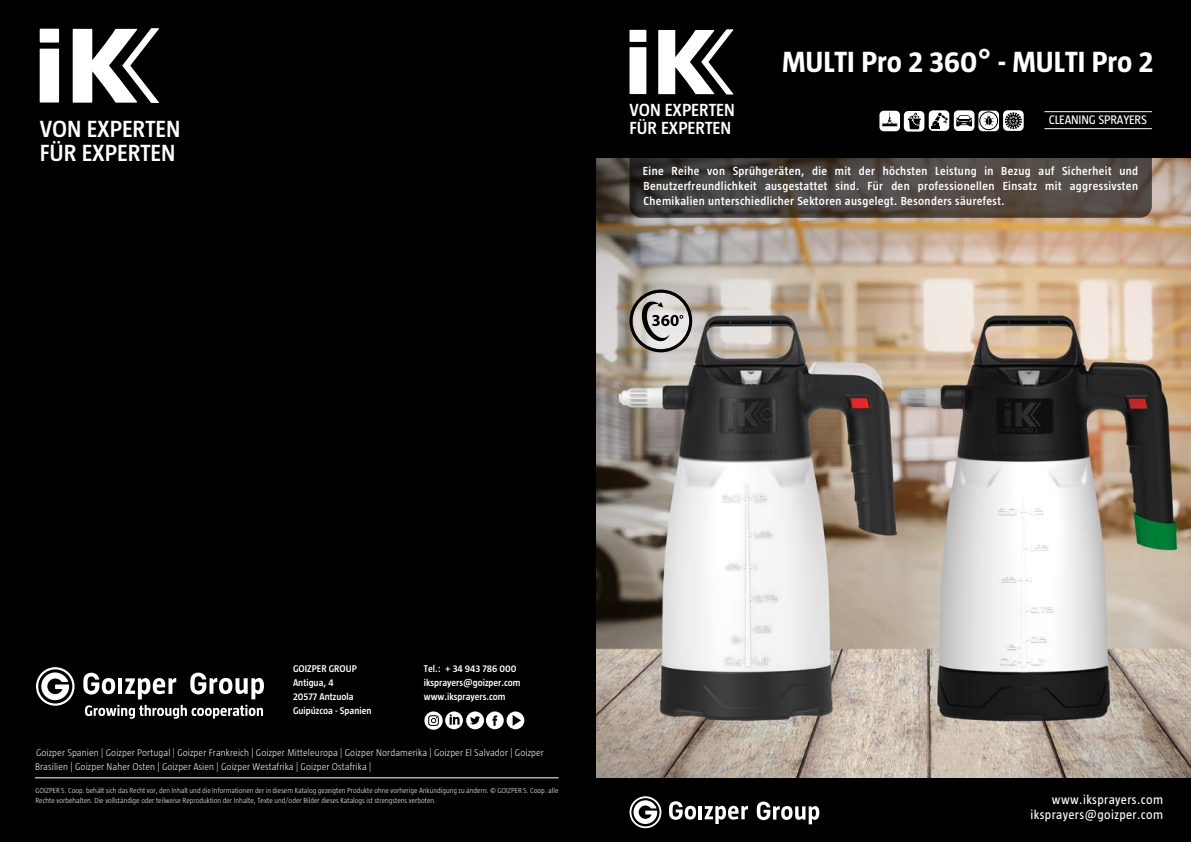
<style>
.page{position:relative;width:1191px;height:842px;background:#fff}
.page>*{position:absolute;margin:0;border:0;box-sizing:border-box;transform-origin:0 0}
.t1{font:700 30px "Taz";color:#fff}
.t2{font:600 24px/24px "Taz";color:#fff}
.t3{font:600 18px/18px "Taz";color:#fff}
.t4{font:13px/15px "Taz";letter-spacing:.03em;color:#fff;text-align:right}
.t5{font:12.7px "Taz";letter-spacing:-.01em;color:#fff}
.t6{font:600 12px/15px "Taz";letter-spacing:.03em;color:#fff;text-align:justify}
.t7{font:300 10px/14px "Taz";letter-spacing:.01em;color:#fff}
.t8{font:600 10px/14px "Taz";color:#fff}
.t9{font:300 7.5px/10px "Taz";color:#fff}
</style>
<div class="page">
<img style="left:595px;top:157px;width:596px;height:622px">
<svg style="left:629px;top:140px;width:522px;height:78px;background:#49423e"></svg>
<div style="left:595px;top:0;width:596px;height:157px;background:#000"></div>
<hr style="left:1044px;top:111px;width:107px;height:1px;background:#fff">
<hr style="left:1044px;top:128px;width:107px;height:1px;background:#fff">
<div style="left:595px;top:779px;width:596px;height:63px;background:#000"></div>
<svg style="left:629px;top:796px;width:32px;height:32px"></svg>
<hr style="left:698px;top:806px;width:4px;height:13px;background:#fff">
<svg style="left:704px;top:806px;width:44px;height:18px"></svg>
<svg style="left:669px;top:801px;width:27px;height:19px"></svg>
<svg style="left:756px;top:801px;width:63px;height:23px"></svg>
<div style="left:0;top:0;width:595px;height:842px;background:#000"></div>
<svg style="left:631px;top:291px;width:59px;height:60px"></svg>
<svg style="left:640px;top:300px;width:43px;height:43px;background:#aaa8a6"></svg>
<div style="left:629px;top:290px;width:63px;height:62px;border:3px solid #000;border-radius:50%"></div>
<svg style="left:879px;top:111px;width:21px;height:20px"></svg>
<svg style="left:882px;top:112px;width:15px;height:14px"></svg>
<div style="left:904px;top:111px;width:20px;height:21px;background:#fff;border-radius:4px"></div>
<svg style="left:908px;top:113px;width:12px;height:16px"></svg>
<div style="left:928px;top:110px;width:21px;height:21px;background:#fff;border-radius:4px"></div>
<svg style="left:931px;top:113px;width:16px;height:16px"></svg>
<div style="left:953px;top:110px;width:21px;height:21px;background:#fff;border-radius:4px"></div>
<svg style="left:956px;top:115px;width:16px;height:11px"></svg>
<svg style="left:978px;top:111px;width:21px;height:20px"></svg>
<div style="left:979px;top:112px;width:18px;height:18px;border:1px solid #000;border-radius:50%"></div>
<svg style="left:983px;top:115px;width:11px;height:11px"></svg>
<div style="left:1003px;top:110px;width:20px;height:21px;background:#fff;border-radius:4px"></div>
<svg style="left:1005px;top:112px;width:16px;height:17px"></svg>
<hr style="left:35px;top:777px;width:523px;height:1px;background:#fff">
<svg style="left:424px;top:711px;width:100px;height:19px"></svg>
<svg style="left:40px;top:29px;width:19px;height:74px"></svg>
<svg style="left:73px;top:28px;width:86px;height:75px"></svg>
<svg style="left:629px;top:30px;width:17px;height:64px"></svg>
<svg style="left:658px;top:29px;width:76px;height:66px"></svg>
<svg style="left:36px;top:667px;width:39px;height:39px"></svg>
<hr style="left:118px;top:678px;width:4px;height:16px;background:#fff">
<svg style="left:125px;top:678px;width:51px;height:21px"></svg>
<svg style="left:83px;top:673px;width:32px;height:21px"></svg>
<svg style="left:190px;top:673px;width:74px;height:26px"></svg>
<svg style="left:85px;top:705px;width:178px;height:14px"></svg>
<h2 class="t2" style="left:40px;top:117px;width:142px">VON EXPERTEN<br>FÜR EXPERTEN</h2>
<h3 class="t3" style="left:629px;top:100px;width:107px">VON EXPERTEN<br>FÜR EXPERTEN</h3>
<h1 class="t1" style="left:782px;top:45px;width:373px">MULTI Pro 2 360° - MULTI Pro 2</h1>
<h3 class="t5" style="left:1049px;top:113px;width:100px">CLEANING SPRAYERS</h3>
<p class="t6" style="left:643px;top:163px;width:496px">Eine Reihe von Sprühgeräten, die mit der höchsten Leistung in Bezug auf Sicherheit und Benutzerfreundlichkeit ausgestattet sind. Für den professionellen Einsatz mit aggressivsten Chemikalien unterschiedlicher Sektoren ausgelegt. Besonders säurefest.</p>
<h3 class="t8" style="left:293px;top:661px;width:80px">GOIZPER GROUP<br>Antigua, 4<br>20577 Antzuola<br>Guipúzcoa - Spanien</h3>
<h3 class="t8" style="left:424px;top:661px;width:98px">Tel.: + 34 943 786 000 iksprayers@goizper.com www.iksprayers.com</h3>
<h3 class="t7" style="left:35px;top:745px;width:510px">Goizper Spanien | Goizper Portugal | Goizper Frankreich | Goizper Mitteleuropa | Goizper Nordamerika | Goizper El Salvador | Goizper<br>Brasilien | Goizper Naher Osten | Goizper Asien | Goizper Westafrika | Goizper Ostafrika |</h3>
<p class="t9" style="left:35px;top:785px;width:524px">GOIZPER S. Coop. behält sich das Recht vor, den Inhalt und die Informationen der in diesem Katalog gezeigten Produkte ohne vorherige Ankündigung zu ändern. © GOIZPER S. Coop. alle<br>Rechte vorbehalten. Die vollständige oder teilweise Reproduktion der Inhalte, Texte und/oder Bilder dieses Katalogs ist strengstens verboten.</p>
<h3 class="t4" style="left:1030px;top:792px;width:134px">www.iksprayers.com iksprayers@goizper.com</h3>
</div>
